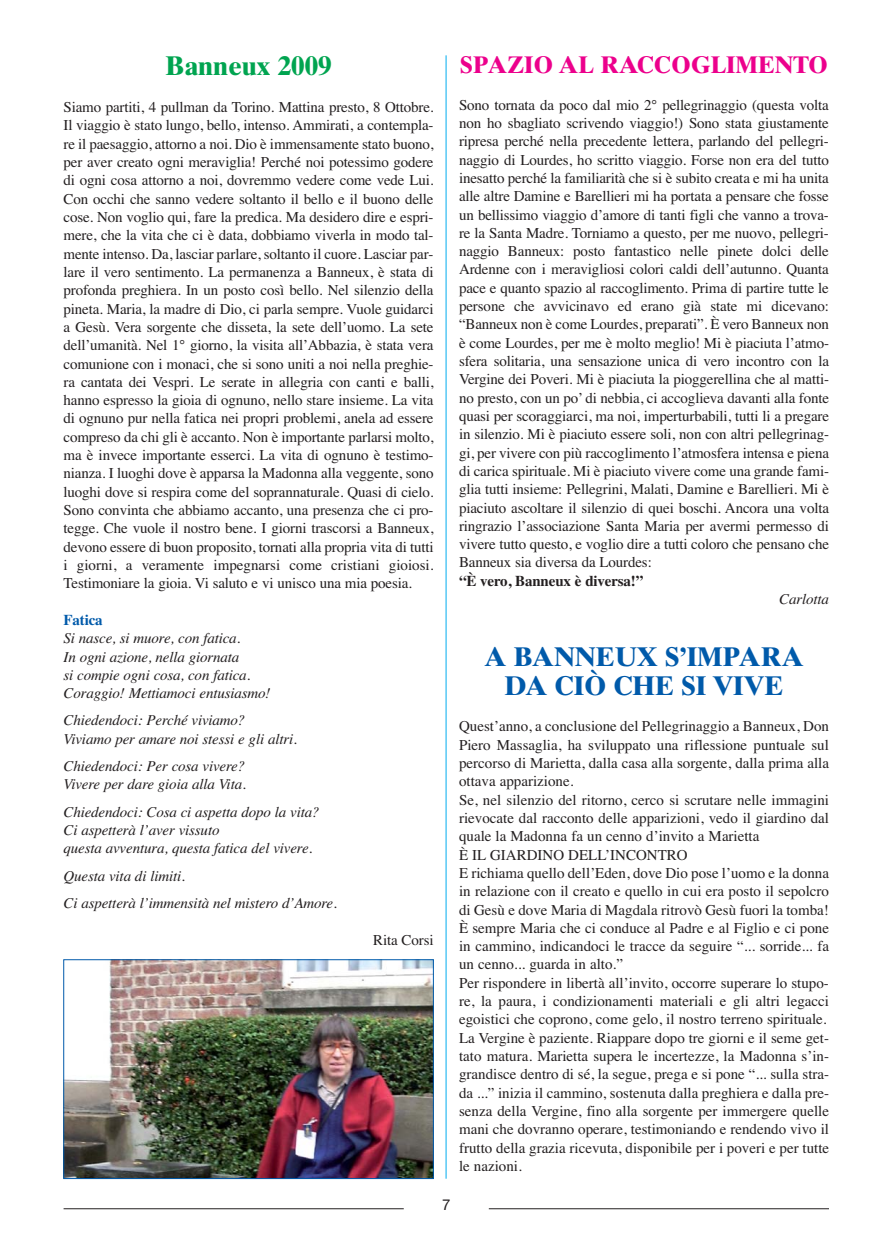
<style>
.page{position:relative;width:893px;height:1234px;background:#fff}
.page>*{position:absolute;margin:0;border:0;box-sizing:border-box;transform-origin:0 0}
.t1{font:700 27px/28.5px "Times Ten";letter-spacing:-.01em;color:#005aaa;text-align:center}
.t2{font:700 27px "Times Ten";color:#00a450}
.t3{font:700 24px "Times Ten";letter-spacing:-.01em;color:#ec008c}
.t4{font:15px/18.3px "Times";color:#231f20;text-align:justify}
.t5{font:italic 15px/18.3px "Times";letter-spacing:-.01em;color:#231f20}
.t6{font:700 15px "Times";letter-spacing:-.01em;color:#231f20}
.t7{font:700 15px "Times";letter-spacing:-.01em;color:#005aaa}
.t8{font:15px "Helvetica Neue";color:#231f20}
</style>
<div class="page">
<hr style="left:64px;top:1207px;width:340px;height:1px;background:#231f20">
<hr style="left:489px;top:1207px;width:340px;height:1px;background:#231f20">
<hr style="left:446px;top:55px;width:1px;height:1123px;background:#00adef">
<img style="left:66px;top:961px;width:365px;height:215px">
<div style="left:64px;top:959px;width:369px;height:219px;border:1px solid #005aaa"></div>
<h1 class="t2" style="left:165px;top:56px;width:168px">Banneux 2009</h1>
<p class="t4" style="left:64px;top:99px;width:372px">Siamo partiti, 4 pullman da Torino. Mattina presto, 8 Ottobre.<br>Il viaggio è stato lungo, bello, intenso. Ammirati, a contempla&shy;re il paesaggio, attorno a noi. Dio è immensamente stato buono, per aver creato ogni meraviglia! Perché noi potessimo godere di ogni cosa attorno a noi, dovremmo vedere come vede Lui.<br>Con occhi che sanno vedere soltanto il bello e il buono delle cose. Non voglio qui, fare la predica. Ma desidero dire e espri&shy;mere, che la vita che ci è data, dobbiamo viverla in modo tal&shy;mente intenso. Da, lasciar parlare, soltanto il cuore. Lasciar par&shy;lare il vero sentimento. La permanenza a Banneux, è stata di profonda preghiera. In un posto così bello. Nel silenzio della pineta. Maria, la madre di Dio, ci parla sempre. Vuole guidarci a Gesù. Vera sorgente che disseta, la sete dell’uomo. La sete dell’umanità. Nel 1° giorno, la visita all’Abbazia, è stata vera comunione con i monaci, che si sono uniti a noi nella preghie&shy;ra cantata dei Vespri. Le serate in allegria con canti e balli, hanno espresso la gioia di ognuno, nello stare insieme. La vita di ognuno pur nella fatica nei propri problemi, anela ad essere compreso da chi gli è accanto. Non è importante parlarsi molto, ma è invece importante esserci. La vita di ognuno è testimo&shy;nianza. I luoghi dove è apparsa la Madonna alla veggente, sono luoghi dove si respira come del soprannaturale. Quasi di cielo.<br>Sono convinta che abbiamo accanto, una presenza che ci pro&shy;tegge. Che vuole il nostro bene. I giorni trascorsi a Banneux, devono essere di buon proposito, tornati alla propria vita di tutti i giorni, a veramente impegnarsi come cristiani gioiosi.<br>Testimoniare la gioia. Vi saluto e vi unisco una mia poesia.</p>
<p class="t7" style="left:64px;top:614px;width:41px">Fatica</p>
<p class="t5" style="left:64px;top:630px;width:208px">Si nasce, si muore, con fatica.<br>In ogni azione, nella giornata<br>si compie ogni cosa, con fatica.<br>Coraggio! Mettiamoci entusiasmo!</p>
<p class="t5" style="left:64px;top:712px;width:235px">Chiedendoci: Perché viviamo?<br>Viviamo per amare noi stessi e gli altri.</p>
<p class="t5" style="left:64px;top:758px;width:184px">Chiedendoci: Per cosa vivere?<br>Vivere per dare gioia alla Vita.</p>
<p class="t5" style="left:64px;top:803px;width:258px">Chiedendoci: Cosa ci aspetta dopo la vita?<br>Ci aspetterà l’aver vissuto<br>questa avventura, questa fatica del vivere.</p>
<p class="t5" style="left:64px;top:863px;width:275px;line-height:27.3px">Questa vita di limiti.<br>Ci aspetterà l’immensità nel mistero d’Amore.</p>
<p class="t4" style="left:373px;top:931px;width:62px">Rita Corsi</p>
<h2 class="t3" style="left:460px;top:56px;width:370px">SPAZIO AL RACCOGLIMENTO</h2>
<p class="t4" style="left:459px;top:97px;width:372px">Sono tornata da poco dal mio 2° pellegrinaggio (questa volta non ho sbagliato scrivendo viaggio!) Sono stata giustamente ripresa perché nella precedente lettera, parlando del pellegri&shy;naggio di Lourdes, ho scritto viaggio. Forse non era del tutto inesatto perché la familiarità che si è subito creata e mi ha unita alle altre Damine e Barellieri mi ha portata a pensare che fosse un bellissimo viaggio d’amore di tanti figli che vanno a trova&shy;re la Santa Madre. Torniamo a questo, per me nuovo, pellegri&shy;naggio Banneux: posto fantastico nelle pinete dolci delle Ardenne con i meravigliosi colori caldi dell’autunno. Quanta pace e quanto spazio al raccoglimento. Prima di partire tutte le persone che avvicinavo ed erano già state mi dicevano: “Banneux non è come Lourdes, preparati”. È vero Banneux non è come Lourdes, per me è molto meglio! Mi è piaciuta l’atmo&shy;sfera solitaria, una sensazione unica di vero incontro con la Vergine dei Poveri. Mi è piaciuta la pioggerellina che al matti&shy;no presto, con un po’ di nebbia, ci accoglieva davanti alla fonte quasi per scoraggiarci, ma noi, imperturbabili, tutti li a pregare in silenzio. Mi è piaciuto essere soli, non con altri pellegrinag&shy;gi, per vivere con più raccoglimento l’atmosfera intensa e piena di carica spirituale. Mi è piaciuto vivere come una grande fami&shy;glia tutti insieme: Pellegrini, Malati, Damine e Barellieri. Mi è piaciuto ascoltare il silenzio di quei boschi. Ancora una volta ringrazio l’associazione Santa Maria per avermi permesso di vivere tutto questo, e voglio dire a tutti coloro che pensano che Banneux sia diversa da Lourdes:</p>
<p class="t6" style="left:459px;top:575px;width:186px">“È vero, Banneux è diversa!”</p>
<p class="t5" style="left:779px;top:591px;width:51px">Carlotta</p>
<h1 class="t1" style="left:484px;top:645px;width:321px">A BANNEUX S’IMPARA<br>DA CIÒ CHE SI VIVE</h1>
<p class="t4" style="left:459px;top:718px;width:372px;text-align:left">Quest’anno, a conclusione del Pellegrinaggio a Banneux, Don Piero Massaglia, ha sviluppato una riflessione puntuale sul percorso di Marietta, dalla casa alla sorgente, dalla prima alla ottava apparizione.<br>Se, nel silenzio del ritorno, cerco si scrutare nelle immagini rievocate dal racconto delle apparizioni, vedo il giardino dal quale la Madonna fa un cenno d’invito a Marietta<br>È IL GIARDINO DELL’INCONTRO<br>E richiama quello dell’Eden, dove Dio pose l’uomo e la donna in relazione con il creato e quello in cui era posto il sepolcro di Gesù e dove Maria di Magdala ritrovò Gesù fuori la tomba!<br>È sempre Maria che ci conduce al Padre e al Figlio e ci pone in cammino, indicandoci le tracce da seguire “... sorride... fa un cenno... guarda in alto.”<br>Per rispondere in libertà all’invito, occorre superare lo stupo&shy;re, la paura, i condizionamenti materiali e gli altri legacci egoistici che coprono, come gelo, il nostro terreno spirituale.<br>La Vergine è paziente. Riappare dopo tre giorni e il seme get&shy;tato matura. Marietta supera le incertezze, la Madonna s’in&shy;grandisce dentro di sé, la segue, prega e si pone “... sulla stra&shy;da ...” inizia il cammino, sostenuta dalla preghiera e dalla pre&shy;senza della Vergine, fino alla sorgente per immergere quelle mani che dovranno operare, testimoniando e rendendo vivo il frutto della grazia ricevuta, disponibile per i poveri e per tutte le nazioni.</p>
<p class="t8" style="left:442px;top:1198px;width:10px">7</p>
</div>
